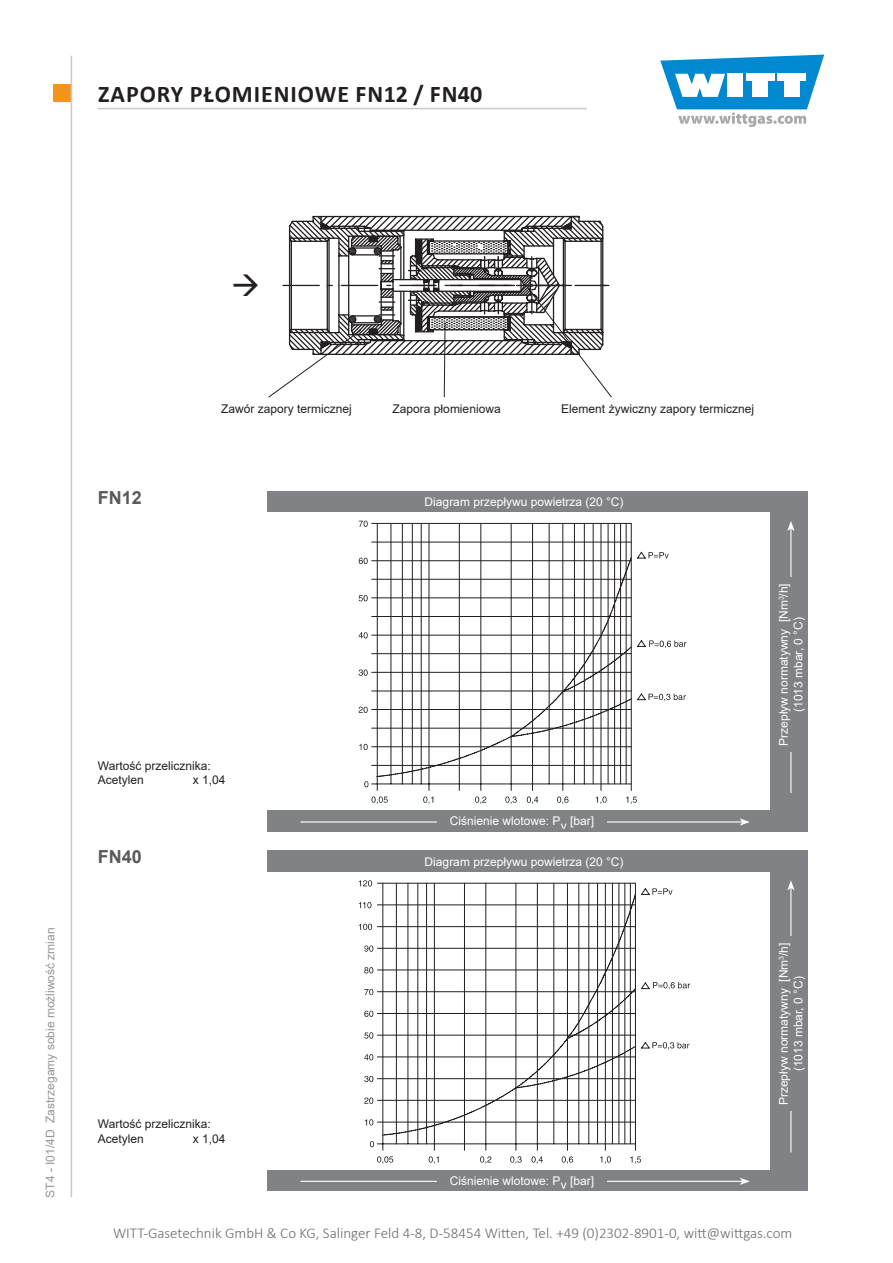
<style>
.page{position:relative;width:893px;height:1263px;background:#fff}
.page>*{position:absolute;margin:0;border:0;box-sizing:border-box;transform-origin:0 0}
.t1{font:700 24px "Calibri";letter-spacing:.04em;color:#231f20}
.t2{font:700 18px "Arial";color:#58595b}
.t3{font:300 15px "Calibri";color:#6b6c6f}
.t4{font:12px/14.4px "Arial";color:#fff;text-align:center}
.t5{font:12px/14.4px "Arial";color:#231f20}
.t6{font:12px "Arial";color:#949698}
</style>
<div class="page">
<div style="left:53px;top:85px;width:17px;height:17px;background:#f5941d"></div>
<svg style="left:660px;top:55px;width:164px;height:72px"></svg>
<hr style="left:71px;top:56px;width:1px;height:1141px;background:#c7c9cb">
<hr style="left:98px;top:108px;width:489px;height:1px;background:#c7c9cb">
<div style="left:268px;top:850px;width:540px;height:341px;background:#808285"></div>
<div style="left:264px;top:872px;width:506px;height:297px;background:#fff"></div>
<hr style="left:300px;top:1181px;width:442px;height:1px;background:#fff">
<svg style="left:740px;top:1178px;width:10px;height:7px"></svg>
<hr style="left:790px;top:888px;width:1px;height:264px;background:#fff">
<svg style="left:787px;top:880px;width:8px;height:10px"></svg>
<div style="left:438px;top:1171px;width:168px;height:19px;background:#808285"></div>
<div style="left:779px;top:936px;width:23px;height:175px;background:#808285"></div>
<hr style="left:377px;top:1143px;width:258px;height:1px;background:#231f20">
<hr style="left:589px;top:883px;width:1px;height:261px;background:#231f20">
<hr style="left:579px;top:883px;width:1px;height:261px;background:#231f20">
<hr style="left:567px;top:883px;width:1px;height:267px;background:#231f20">
<hr style="left:554px;top:883px;width:1px;height:261px;background:#231f20">
<hr style="left:537px;top:883px;width:1px;height:267px;background:#231f20">
<hr style="left:516px;top:883px;width:1px;height:267px;background:#231f20">
<hr style="left:486px;top:883px;width:1px;height:267px;background:#231f20">
<hr style="left:464px;top:883px;width:1px;height:267px;background:#231f20">
<hr style="left:434px;top:883px;width:1px;height:267px;background:#231f20">
<hr style="left:426px;top:883px;width:1px;height:261px;background:#231f20">
<hr style="left:418px;top:883px;width:1px;height:261px;background:#231f20">
<hr style="left:408px;top:883px;width:1px;height:261px;background:#231f20">
<hr style="left:396px;top:883px;width:1px;height:261px;background:#231f20">
<hr style="left:383px;top:883px;width:1px;height:267px;background:#231f20">
<svg style="left:377px;top:1156px;width:16px;height:8px"></svg>
<svg style="left:429px;top:1156px;width:10px;height:8px"></svg>
<svg style="left:480px;top:1156px;width:11px;height:8px"></svg>
<svg style="left:510px;top:1156px;width:12px;height:8px"></svg>
<svg style="left:531px;top:1156px;width:12px;height:8px"></svg>
<svg style="left:562px;top:1156px;width:11px;height:8px"></svg>
<hr style="left:619px;top:883px;width:1px;height:261px;background:#231f20">
<hr style="left:630px;top:883px;width:1px;height:261px;background:#231f20">
<hr style="left:635px;top:883px;width:1px;height:267px;background:#231f20">
<hr style="left:625px;top:883px;width:1px;height:261px;background:#231f20">
<hr style="left:605px;top:883px;width:1px;height:267px;background:#231f20">
<hr style="left:612px;top:883px;width:1px;height:261px;background:#231f20">
<hr style="left:597px;top:883px;width:1px;height:261px;background:#231f20">
<svg style="left:600px;top:1156px;width:11px;height:8px"></svg>
<svg style="left:630px;top:1156px;width:11px;height:8px"></svg>
<svg style="left:652px;top:888px;width:20px;height:7px"></svg>
<svg style="left:377px;top:883px;width:273px;height:239px"></svg>
<svg style="left:370px;top:1141px;width:4px;height:6px"></svg>
<svg style="left:365px;top:1119px;width:8px;height:6px"></svg>
<svg style="left:364px;top:1097px;width:9px;height:7px"></svg>
<svg style="left:364px;top:1076px;width:9px;height:6px"></svg>
<svg style="left:364px;top:1054px;width:9px;height:6px"></svg>
<svg style="left:364px;top:1032px;width:9px;height:7px"></svg>
<svg style="left:364px;top:1011px;width:9px;height:6px"></svg>
<svg style="left:364px;top:989px;width:9px;height:6px"></svg>
<svg style="left:364px;top:967px;width:9px;height:6px"></svg>
<svg style="left:364px;top:945px;width:9px;height:7px"></svg>
<svg style="left:359px;top:924px;width:13px;height:6px"></svg>
<svg style="left:359px;top:902px;width:12px;height:6px"></svg>
<svg style="left:359px;top:880px;width:13px;height:6px"></svg>
<svg style="left:381px;top:893px;width:256px;height:243px"></svg>
<svg style="left:557px;top:982px;width:133px;height:98px"></svg>
<div style="left:268px;top:491px;width:540px;height:340px;background:#808285"></div>
<div style="left:264px;top:512px;width:506px;height:298px;background:#fff"></div>
<hr style="left:300px;top:821px;width:442px;height:1px;background:#fff">
<svg style="left:740px;top:818px;width:10px;height:8px"></svg>
<hr style="left:790px;top:529px;width:1px;height:264px;background:#fff">
<svg style="left:787px;top:521px;width:8px;height:10px"></svg>
<div style="left:438px;top:812px;width:168px;height:17px;background:#808285"></div>
<div style="left:779px;top:577px;width:23px;height:175px;background:#808285"></div>
<hr style="left:372px;top:784px;width:259px;height:1px;background:#231f20">
<hr style="left:584px;top:523px;width:1px;height:261px;background:#231f20">
<hr style="left:574px;top:523px;width:1px;height:261px;background:#231f20">
<hr style="left:563px;top:523px;width:1px;height:267px;background:#231f20">
<hr style="left:549px;top:523px;width:1px;height:261px;background:#231f20">
<hr style="left:532px;top:523px;width:1px;height:267px;background:#231f20">
<hr style="left:511px;top:523px;width:1px;height:267px;background:#231f20">
<hr style="left:481px;top:523px;width:1px;height:267px;background:#231f20">
<hr style="left:459px;top:523px;width:1px;height:267px;background:#231f20">
<hr style="left:429px;top:523px;width:1px;height:267px;background:#231f20">
<hr style="left:421px;top:523px;width:1px;height:261px;background:#231f20">
<hr style="left:412px;top:523px;width:1px;height:261px;background:#231f20">
<hr style="left:402px;top:523px;width:1px;height:261px;background:#231f20">
<hr style="left:391px;top:523px;width:1px;height:261px;background:#231f20">
<hr style="left:377px;top:523px;width:1px;height:267px;background:#231f20">
<svg style="left:371px;top:796px;width:17px;height:8px"></svg>
<svg style="left:364px;top:781px;width:4px;height:6px"></svg>
<svg style="left:423px;top:796px;width:10px;height:8px"></svg>
<svg style="left:475px;top:796px;width:11px;height:8px"></svg>
<svg style="left:505px;top:796px;width:12px;height:8px"></svg>
<svg style="left:527px;top:796px;width:11px;height:8px"></svg>
<svg style="left:557px;top:796px;width:11px;height:8px"></svg>
<hr style="left:614px;top:523px;width:1px;height:261px;background:#231f20">
<hr style="left:626px;top:523px;width:1px;height:261px;background:#231f20">
<hr style="left:631px;top:523px;width:1px;height:267px;background:#231f20">
<hr style="left:620px;top:523px;width:1px;height:261px;background:#231f20">
<hr style="left:601px;top:523px;width:1px;height:267px;background:#231f20">
<hr style="left:608px;top:523px;width:1px;height:261px;background:#231f20">
<hr style="left:593px;top:523px;width:1px;height:261px;background:#231f20">
<svg style="left:596px;top:796px;width:11px;height:8px"></svg>
<svg style="left:626px;top:796px;width:11px;height:8px"></svg>
<svg style="left:371px;top:523px;width:271px;height:224px"></svg>
<svg style="left:359px;top:744px;width:9px;height:6px"></svg>
<svg style="left:359px;top:707px;width:9px;height:6px"></svg>
<svg style="left:359px;top:669px;width:9px;height:7px"></svg>
<svg style="left:359px;top:632px;width:9px;height:6px"></svg>
<svg style="left:359px;top:595px;width:9px;height:6px"></svg>
<svg style="left:359px;top:558px;width:9px;height:6px"></svg>
<svg style="left:359px;top:521px;width:9px;height:6px"></svg>
<hr style="left:372px;top:765px;width:259px;height:1px;background:#231f20">
<hr style="left:372px;top:728px;width:259px;height:1px;background:#231f20">
<hr style="left:372px;top:691px;width:259px;height:1px;background:#231f20">
<hr style="left:372px;top:653px;width:259px;height:1px;background:#231f20">
<hr style="left:372px;top:616px;width:259px;height:1px;background:#231f20">
<hr style="left:372px;top:579px;width:259px;height:1px;background:#231f20">
<hr style="left:372px;top:542px;width:259px;height:1px;background:#231f20">
<svg style="left:509px;top:552px;width:177px;height:186px"></svg>
<svg style="left:375px;top:589px;width:246px;height:189px"></svg>
<svg style="left:268px;top:215px;width:344px;height:183px"></svg>
<h1 class="t1" style="left:98px;top:77px;width:385px">ZAPORY PŁOMIENIOWE FN12 / FN40</h1>
<p class="t6" style="left:42px;top:1197px;width:272px;rotate:-90deg">ST4 - I01/4D Zastrzegamy sobie możliwość zmian</p>
<p class="t5" style="left:221px;top:401px;width:132px">Zawór zapory termicznej</p>
<p class="t5" style="left:393px;top:401px;width:110px">Zapora płomieniowa</p>
<p class="t5" style="left:561px;top:401px;width:194px">Element żywiczny zapory termicznej</p>
<p class="t2" style="left:98px;top:485px;width:46px">FN12</p>
<p class="t5" style="left:98px;top:758px;width:114px">Wartość przelicznika:<br>Acetylen</p>
<p class="t5" style="left:193px;top:773px;width:34px">x 1,04</p>
<p class="t2" style="left:98px;top:844px;width:46px">FN40</p>
<p class="t5" style="left:98px;top:1116px;width:114px">Wartość przelicznika:<br>Acetylen</p>
<p class="t5" style="left:193px;top:1131px;width:34px">x 1,04</p>
<p class="t4" style="left:425px;top:495px;width:200px">Diagram przepływu powietrza (20 °C)</p>
<p class="t4" style="left:450px;top:813px;width:146px">Ciśnienie wlotowe: Pv [bar]</p>
<p class="t4" style="left:425px;top:854px;width:200px">Diagram przepływu powietrza (20 °C)</p>
<p class="t4" style="left:450px;top:1173px;width:146px">Ciśnienie wlotowe: Pv [bar]</p>
<p class="t4" style="left:776px;top:746px;width:164px;rotate:-90deg">Przepływ normatywny [Nm<sup>3</sup>/h] (1013 mbar, 0 °C)</p>
<p class="t4" style="left:776px;top:1105px;width:164px;rotate:-90deg">Przepływ normatywny [Nm<sup>3</sup>/h] (1013 mbar, 0 °C)</p>
<p class="t3" style="left:113px;top:1224px;width:681px">WITT-Gasetechnik GmbH &amp; Co KG, Salinger Feld 4-8, D-58454 Witten, Tel. +49 (0)2302-8901-0, witt@wittgas.com</p>
</div>
